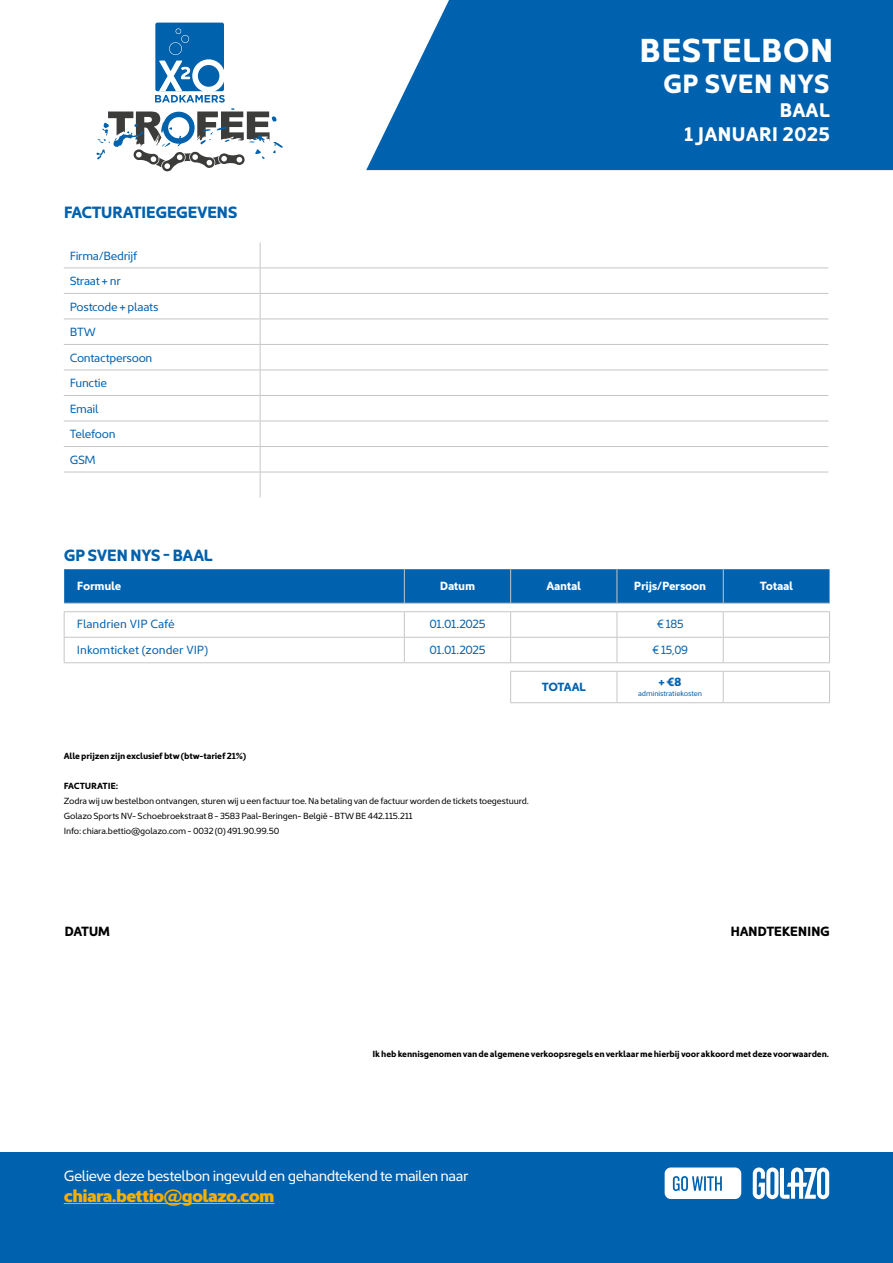
<style>
.page{position:relative;width:893px;height:1263px;background:#fff}
.page>*{position:absolute;margin:0;border:0;box-sizing:border-box;transform-origin:0 0}
.t1{font:700 33.6px "Kyrial Sans Pro";color:#fff}
.t2{font:700 26.7px "Kyrial Sans Pro";color:#fff}
.t3{font:700 19.95px/24.2px "Kyrial Sans Pro";color:#fff;text-align:right}
.t4{font:900 18px "Kyrial Sans Pro";letter-spacing:-.04em;color:#f9ae00}
.t5{font:700 16.5px "Kyrial Sans Pro";letter-spacing:-.035em;color:#0061ae}
.t6{font:15px "Kyrial Sans Pro";letter-spacing:-.035em;color:#fff}
.t7{font:700 13.5px "Kyrial Sans Pro";letter-spacing:-.03em;color:#000}
.t8{font:12px/25.5px "Kyrial Sans Pro";letter-spacing:-.025em;color:#0061ae}
.t9{font:12px "Kyrial Sans Pro";color:#0061ae}
.t10{font:700 12px "Kyrial Sans Pro";letter-spacing:-.025em;color:#fff}
.t11{font:12px "Kyrial Sans Pro";letter-spacing:-.025em;color:#0061ae;scale:.95 1}
.t12{font:700 12px "Kyrial Sans Pro";letter-spacing:-.035em;color:#0061ae}
.t13{font:9px/15px "Kyrial Sans Pro";letter-spacing:-.015em;color:#000}
.t14{font:700 9px "Kyrial Sans Pro";letter-spacing:-.015em;color:#000}
.t15{font:7.5px "Kyrial Sans Pro";letter-spacing:-.015em;color:#0061ae}
</style>
<div class="page">
<div style="left:0;top:1152px;width:893px;height:111px;background:#0061ae"></div>
<div style="left:64px;top:569px;width:766px;height:34px;background:#0061ae"></div>
<hr style="left:404px;top:569px;width:1px;height:34px;background:#c6c6c6">
<hr style="left:510px;top:569px;width:1px;height:34px;background:#c6c6c6">
<hr style="left:617px;top:569px;width:1px;height:34px;background:#c6c6c6">
<hr style="left:723px;top:569px;width:1px;height:34px;background:#c6c6c6">
<hr style="left:64px;top:603px;width:340px;height:1px;background:#c6c6c6">
<hr style="left:404px;top:603px;width:107px;height:1px;background:#c6c6c6">
<hr style="left:511px;top:603px;width:106px;height:1px;background:#c6c6c6">
<hr style="left:617px;top:603px;width:106px;height:1px;background:#c6c6c6">
<hr style="left:723px;top:603px;width:107px;height:1px;background:#c6c6c6">
<hr style="left:64px;top:611px;width:340px;height:1px;background:#c6c6c6">
<hr style="left:404px;top:611px;width:107px;height:1px;background:#c6c6c6">
<hr style="left:511px;top:611px;width:106px;height:1px;background:#c6c6c6">
<hr style="left:617px;top:611px;width:106px;height:1px;background:#c6c6c6">
<hr style="left:723px;top:611px;width:107px;height:1px;background:#c6c6c6">
<hr style="left:64px;top:637px;width:340px;height:1px;background:#c6c6c6">
<hr style="left:404px;top:637px;width:107px;height:1px;background:#c6c6c6">
<svg style="left:404px;top:612px;width:1px;height:50px"></svg>
<hr style="left:511px;top:637px;width:106px;height:1px;background:#c6c6c6">
<svg style="left:510px;top:612px;width:1px;height:50px"></svg>
<hr style="left:617px;top:637px;width:106px;height:1px;background:#c6c6c6">
<svg style="left:617px;top:612px;width:1px;height:50px"></svg>
<hr style="left:723px;top:637px;width:107px;height:1px;background:#c6c6c6">
<svg style="left:723px;top:612px;width:1px;height:50px"></svg>
<hr style="left:64px;top:662px;width:340px;height:1px;background:#c6c6c6">
<hr style="left:404px;top:662px;width:107px;height:1px;background:#c6c6c6">
<hr style="left:511px;top:662px;width:106px;height:1px;background:#c6c6c6">
<hr style="left:617px;top:662px;width:106px;height:1px;background:#c6c6c6">
<hr style="left:723px;top:662px;width:107px;height:1px;background:#c6c6c6">
<hr style="left:510px;top:671px;width:107px;height:1px;background:#c6c6c6">
<hr style="left:617px;top:671px;width:106px;height:1px;background:#c6c6c6">
<hr style="left:617px;top:672px;width:1px;height:30px;background:#c6c6c6">
<hr style="left:723px;top:671px;width:107px;height:1px;background:#c6c6c6">
<hr style="left:723px;top:672px;width:1px;height:30px;background:#c6c6c6">
<hr style="left:510px;top:702px;width:107px;height:1px;background:#c6c6c6">
<hr style="left:617px;top:702px;width:106px;height:1px;background:#c6c6c6">
<hr style="left:723px;top:702px;width:107px;height:1px;background:#c6c6c6">
<hr style="left:510px;top:672px;width:1px;height:30px;background:#c6c6c6">
<svg style="left:64px;top:612px;width:1px;height:50px"></svg>
<svg style="left:829px;top:612px;width:1px;height:50px"></svg>
<hr style="left:829px;top:672px;width:1px;height:30px;background:#c6c6c6">
<div style="left:449px;top:0;width:444px;height:170px;background:#0061ae"></div>
<svg style="left:366px;top:0;width:83px;height:171px"></svg>
<hr style="left:64px;top:1203px;width:210px;height:1px;background:#f9ae00">
<hr style="left:64px;top:267px;width:196px;height:1px;background:#c6c6c6">
<hr style="left:260px;top:267px;width:568px;height:1px;background:#c6c6c6">
<hr style="left:64px;top:293px;width:196px;height:1px;background:#c6c6c6">
<hr style="left:260px;top:293px;width:568px;height:1px;background:#c6c6c6">
<hr style="left:64px;top:319px;width:196px;height:1px;background:#c6c6c6">
<hr style="left:260px;top:319px;width:568px;height:1px;background:#c6c6c6">
<hr style="left:64px;top:344px;width:196px;height:1px;background:#c6c6c6">
<hr style="left:260px;top:344px;width:568px;height:1px;background:#c6c6c6">
<hr style="left:64px;top:370px;width:196px;height:1px;background:#c6c6c6">
<hr style="left:260px;top:370px;width:568px;height:1px;background:#c6c6c6">
<hr style="left:64px;top:395px;width:196px;height:1px;background:#c6c6c6">
<hr style="left:260px;top:395px;width:568px;height:1px;background:#c6c6c6">
<hr style="left:64px;top:421px;width:196px;height:1px;background:#c6c6c6">
<hr style="left:260px;top:421px;width:568px;height:1px;background:#c6c6c6">
<hr style="left:64px;top:446px;width:196px;height:1px;background:#c6c6c6">
<hr style="left:260px;top:446px;width:568px;height:1px;background:#c6c6c6">
<hr style="left:64px;top:472px;width:196px;height:1px;background:#c6c6c6">
<hr style="left:260px;top:472px;width:568px;height:1px;background:#c6c6c6">
<svg style="left:260px;top:242px;width:1px;height:255px"></svg>
<svg style="left:154px;top:21px;width:71px;height:72px"></svg>
<div style="left:155px;top:23px;width:69px;height:68px;background:#0061ad;border-radius:2px"></div>
<svg style="left:96px;top:28px;width:187px;height:144px"></svg>
<svg style="left:665px;top:1167px;width:76px;height:32px;background:#d7e6f2"></svg>
<svg style="left:753px;top:1167px;width:76px;height:32px"></svg>
<h3 class="t5" style="left:64px;top:200px;width:175px">FACTURATIEGEGEVENS</h3>
<h3 class="t8" style="left:70px;top:242px;width:90px">Firma/Bedrijf<br>Straat + nr<br>Postcode + plaats<br>BTW<br>Contactpersoon<br>Functie<br>Email<br>Telefoon<br>GSM</h3>
<h3 class="t5" style="left:64px;top:543px;width:150px">GP SVEN NYS - BAAL</h3>
<h1 class="t1" style="left:639px;top:26px;width:196px">BESTELBON</h1>
<h2 class="t2" style="left:663px;top:64px;width:168px">GP SVEN NYS</h2>
<h3 class="t3" style="left:684px;top:96px;width:147px">BAAL<br>1 JANUARI 2025</h3>
<h3 class="t10" style="left:77px;top:577px;width:46px">Formule</h3>
<h3 class="t10" style="left:440px;top:577px;width:37px">Datum</h3>
<h3 class="t10" style="left:546px;top:577px;width:36px">Aantal</h3>
<h3 class="t10" style="left:634px;top:577px;width:74px">Prijs/Persoon</h3>
<h3 class="t10" style="left:760px;top:577px;width:35px">Totaal</h3>
<h3 class="t9" style="left:77px;top:616px;width:100px">Flandrien VIP Café</h3>
<h3 class="t8" style="left:429px;top:611px;width:58px">01.01.2025</h3>
<h3 class="t11" style="left:657px;top:616px;width:30px">€ 185</h3>
<h3 class="t9" style="left:77px;top:641px;width:133px">Inkomticket (zonder VIP)</h3>
<h3 class="t8" style="left:429px;top:636px;width:58px">01.01.2025</h3>
<h3 class="t11" style="left:652px;top:641px;width:39px">€ 15,09</h3>
<h3 class="t12" style="left:542px;top:678px;width:46px">TOTAAL</h3>
<h3 class="t12" style="left:658px;top:673px;width:25px">+ €8</h3>
<p class="t15" style="left:638px;top:688px;width:65px">administratiekosten</p>
<p class="t14" style="left:64px;top:750px;width:184px">Alle prijzen zijn exclusief btw (btw-tarief 21%)</p>
<p class="t14" style="left:64px;top:780px;width:56px">FACTURATIE:</p>
<p class="t13" style="left:64px;top:793px;width:467px">Zodra wij uw bestelbon ontvangen, sturen wij u een factuur toe. Na betaling van de factuur worden de tickets toegestuurd.<br>Golazo Sports NV- Schoebroekstraat 8 - 3583 Paal-Beringen- België - BTW BE 442.115.211<br>Info: chiara.bettio@golazo.com - 0032 (0) 491.90.99.50</p>
<h3 class="t7" style="left:65px;top:921px;width:47px">DATUM</h3>
<h3 class="t7" style="left:730px;top:921px;width:101px">HANDTEKENING</h3>
<p class="t14" style="left:372px;top:1047px;width:458px">Ik heb kennisgenomen van de algemene verkoopsregels en verklaar me hierbij voor akkoord met deze voorwaarden.</p>
<h3 class="t6" style="left:64px;top:1165px;width:406px">Gelieve deze bestelbon ingevuld en gehandtekend te mailen naar</h3>
<h3 class="t4" style="left:64px;top:1181px;width:212px">chiara.bettio@golazo.com</h3>
</div>
